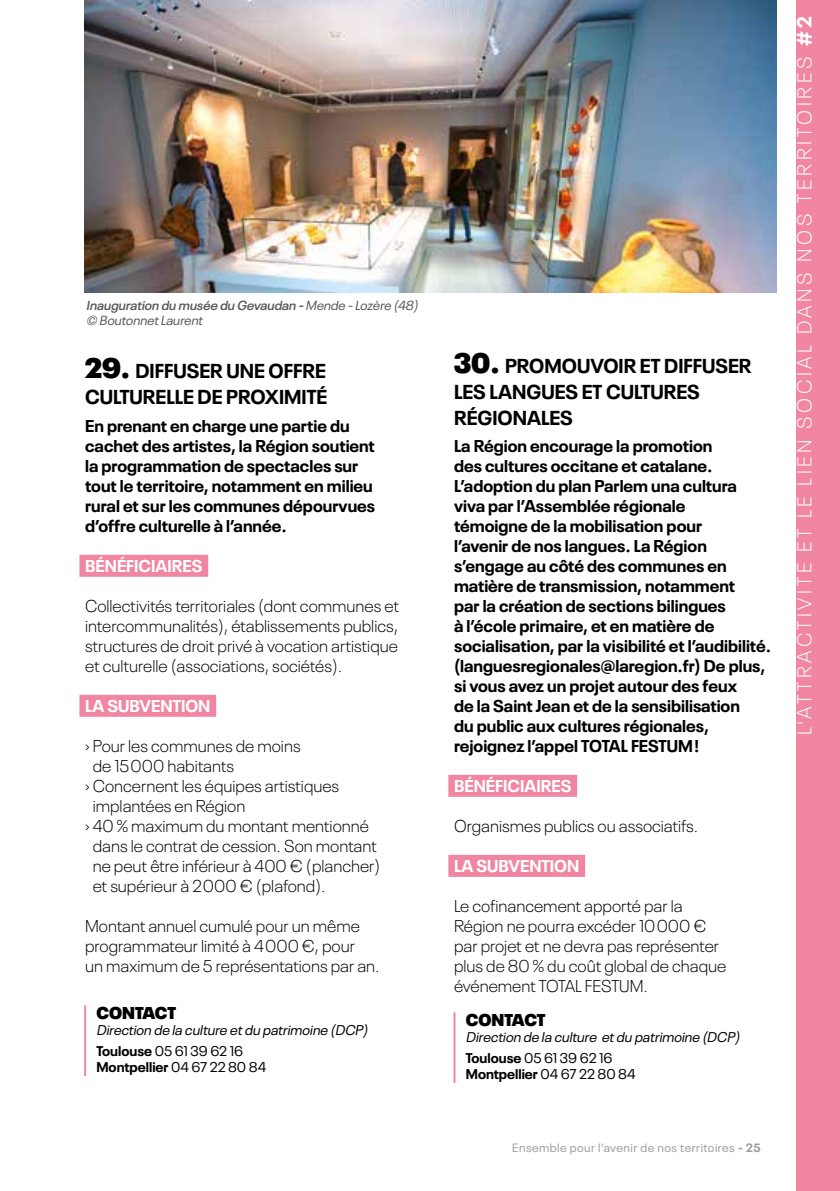
<style>
.page{position:relative;width:840px;height:1191px;background:#fff}
.page>*{position:absolute;margin:0;border:0;box-sizing:border-box;transform-origin:0 0}
.t1{font:700 20px/26px "Neue Plak";color:#000}
.t2{font:300 20px "Neue Plak";letter-spacing:.18em;color:#fff}
.t3{font:700 17px/20px "Neue Plak";color:#000}
.t4{font:300 17px/20px "Neue Plak";color:#000}
.t5{font:700 17px "Neue Plak";color:#fff}
.t6{font:900 17px "Neue Plak";letter-spacing:-.005em;color:#000}
.t7{font:italic 14px/21.6px "Neue Plak";color:#000}
.t8{font:700 14px "Neue Plak";color:#000}
.t9{font:italic 13px/15px "Neue Plak";color:#575756}
.t10{font:12px "Neue Plak";letter-spacing:.04em;color:#9d9d9c}
.s1{font-weight:600}
.s2{font-weight:900;font-size:28px}
.s3{font-weight:700;font-style:normal}
.s4{font-style:normal}
.s5{font-weight:400}
.s6{font-weight:700}
</style>
<div class="page">
<div style="left:795px;top:0;width:44px;height:1191px;background:#f086a2"></div>
<img style="left:84px;top:0;width:692px;height:292px">
<div style="left:79px;top:555px;width:129px;height:22px;background:#f086a2"></div>
<div style="left:79px;top:695px;width:137px;height:22px;background:#f086a2"></div>
<hr style="left:84px;top:1005px;width:2px;height:70px;background:#f086a2">
<div style="left:448px;top:775px;width:128px;height:22px;background:#f086a2"></div>
<div style="left:448px;top:855px;width:136px;height:22px;background:#f086a2"></div>
<hr style="left:453px;top:1012px;width:2px;height:70px;background:#f086a2">
<p class="t9" style="left:86px;top:296px;width:336px"><span class="s1">Inauguration du musée du Gevaudan -</span>Mende -Lozère (48) © BoutonnetLaurent</p>
<p class="t1" style="left:85px;top:355px;width:244px"><span class="s2">29.</span> DIFFUSER UNE OFFRE<br>CULTURELLE DE PROXIMITÉ</p>
<p class="t3" style="left:85px;top:414px;width:291px">En prenant en charge une partie du cachet des artistes, la Région soutient la programmation de spectacles sur tout le territoire, notamment en milieu rural et sur les communes dépourvues d’offre culturelle à l’année.</p>
<p class="t5" style="left:85px;top:552px;width:119px">BÉNÉFICIAIRES</p>
<p class="t4" style="left:85px;top:594px;width:315px;text-align:justify">Collectivités territoriales (dont communes et intercommunalités), établissements publics, structures de droit privé à vocation artistique et culturelle (associations, sociétés).</p>
<p class="t5" style="left:85px;top:692px;width:127px">LA SUBVENTION</p>
<p class="t4" style="left:85px;top:734px;width:217px">› Pour les communes de moins</p>
<p class="t4" style="left:93px;top:754px;width:143px">de 15 000 habitants</p>
<p class="t4" style="left:85px;top:774px;width:255px">› Concernent les équipes artistiques</p>
<p class="t4" style="left:93px;top:794px;width:154px">implantées en Région</p>
<p class="t4" style="left:85px;top:814px;width:285px">› 40 % maximum du montant mentionné</p>
<p class="t4" style="left:93px;top:834px;width:285px">dans le contrat de cession. Son montant</p>
<p class="t4" style="left:93px;top:854px;width:289px">ne peut être inférieur à 400 € (plancher)</p>
<p class="t4" style="left:93px;top:874px;width:234px">et supérieur à 2 000 € (plafond).</p>
<p class="t4" style="left:85px;top:914px;width:296px">Montant annuel cumulé pour un même programmateur limité à 4 000 €, pour<br>un maximum de 5 représentations par an.</p>
<p class="t6" style="left:96px;top:998px;width:81px">CONTACT</p>
<p class="t7" style="left:96px;top:1017px;width:276px">Direction de la culture etdu patrimoine (DCP)<br><span class="s3">Toulouse</span> <span class="s4">05 61 39 62 16</span></p>
<p class="t8" style="left:96px;top:1056px;width:171px">Montpellier <span class="s5">04 67 22 80 84</span></p>
<p class="t1" style="left:454px;top:351px;width:299px"><span class="s2">30.</span> PROMOUVOIR ET DIFFUSER<br>LES LANGUES ET CULTURES<br>RÉGIONALES</p>
<p class="t3" style="left:454px;top:434px;width:318px">La Région encourage la promotion<br>des cultures occitane et catalane.<br>L’adoption du plan Parlem una cultura viva par l’Assemblée régionale<br>témoigne de la mobilisation pour<br>l’avenir de nos langues. La Région s’engage au côté des communes en matière de transmission, notamment<br>par la création de sections bilingues<br>à l’école primaire, et en matière de socialisation, par la visibilité et l’audibilité. (languesregionales@laregion.fr) De plus, si vous avez un projet autour des feux<br>de la Saint Jean et de la sensibilisation<br>du public aux cultures régionales, rejoignez l’appel TOTAL FESTUM !</p>
<p class="t5" style="left:454px;top:772px;width:119px">BÉNÉFICIAIRES</p>
<p class="t4" style="left:454px;top:814px;width:245px">Organismes publics ou associatifs.</p>
<p class="t5" style="left:454px;top:852px;width:127px">LA SUBVENTION</p>
<p class="t4" style="left:454px;top:894px;width:273px">Le cofinancement apporté par la<br>Région ne pourra excéder 10 000 € par projet et ne devra pas représenter plus de 80 % du coût global de chaque événement TOTAL FESTUM.</p>
<p class="t6" style="left:465px;top:1005px;width:81px">CONTACT</p>
<p class="t7" style="left:465px;top:1024px;width:278px">Direction de la culture etdu patrimoine (DCP)<br><span class="s3">Toulouse</span> <span class="s4">05 61 39 62 16</span></p>
<p class="t8" style="left:465px;top:1063px;width:171px">Montpellier <span class="s5">04 67 22 80 84</span></p>
<p class="t2" style="left:789px;top:734px;width:720px;rotate:-90deg">L'ATTRACTIVITÉ ET LE LIEN SOCIAL DANS NOS TERRITOIRES <span class="s6">#2</span></p>
<p class="t10" style="left:512px;top:1139px;width:250px">Ensemble pour l’avenir de nos territoires <span class="s6">- 25</span></p>
</div>
